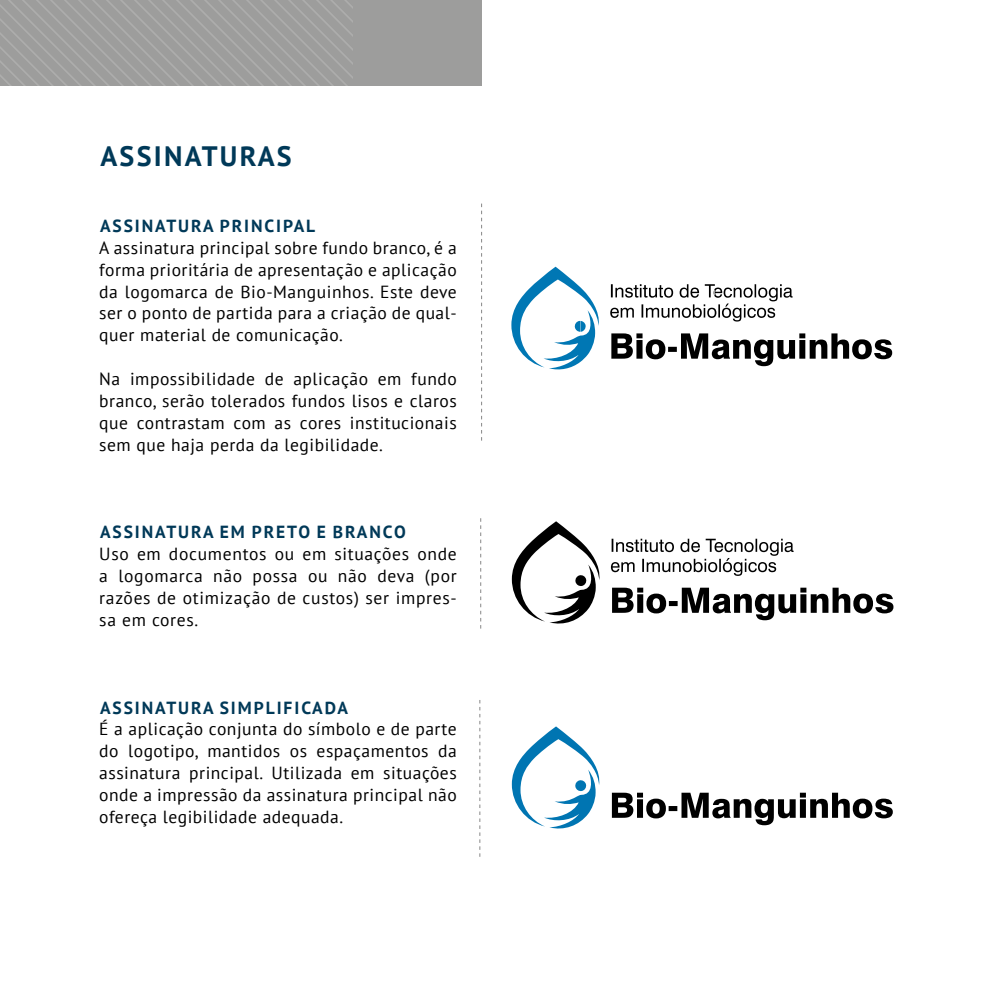
<style>
.page{position:relative;width:993px;height:993px;background:#fff}
.page>*{position:absolute;margin:0;border:0;box-sizing:border-box;transform-origin:0 0}
.t1{font:700 28px "PT Sans";letter-spacing:.08em;color:#003958}
.t2{font:17.5px/21.9px "PT Sans";letter-spacing:.03em;color:#000;text-align:justify}
.t3{font:700 17.5px "PT Sans";letter-spacing:.11em;color:#003958}
</style>
<div class="page">
<svg style="left:511px;top:521px;width:89px;height:103px"></svg>
<svg style="left:612px;top:587px;width:281px;height:33px"></svg>
<svg style="left:610px;top:538px;width:183px;height:37px"></svg>
<svg style="left:511px;top:726px;width:89px;height:102px"></svg>
<svg style="left:611px;top:792px;width:281px;height:33px"></svg>
<div style="left:0;top:0;width:481px;height:86px;background:#9d9d9c"></div>
<svg style="left:0;top:0;width:352px;height:86px"></svg>
<svg style="left:481px;top:203px;width:1px;height:237px"></svg>
<svg style="left:480px;top:518px;width:1px;height:110px"></svg>
<svg style="left:479px;top:700px;width:1px;height:156px"></svg>
<svg style="left:511px;top:266px;width:88px;height:103px"></svg>
<svg style="left:611px;top:333px;width:280px;height:33px"></svg>
<svg style="left:610px;top:284px;width:182px;height:37px"></svg>
<h1 class="t1" style="left:100px;top:138px;width:193px">ASSINATURAS</h1>
<p class="t3" style="left:100px;top:214px;width:217px">ASSINATURA PRINCIPAL</p>
<p class="t2" style="left:99px;top:236px;width:359px">A assinatura principal sobre fundo branco, é a forma prioritária de apresentação e aplicação da logomarca de Bio-Manguinhos. Este deve ser o ponto de partida para a criação de qual&shy;quer material de comunicação.</p>
<p class="t2" style="left:99px;top:367px;width:359px">Na impossibilidade de aplicação em fundo branco, serão tolerados fundos lisos e claros que contrastam com as cores institucionais sem que haja perda da legibilidade.</p>
<p class="t3" style="left:100px;top:520px;width:307px">ASSINATURA EM PRETO E BRANCO</p>
<p class="t2" style="left:99px;top:542px;width:359px">Uso em documentos ou em situações onde a logomarca não possa ou não deva (por razões de otimização de custos) ser impres&shy;sa em cores.</p>
<p class="t3" style="left:100px;top:695px;width:249px">ASSINATURA SIMPLIFICADA</p>
<p class="t2" style="left:99px;top:717px;width:359px">É a aplicação conjunta do símbolo e de parte do logotipo, mantidos os espaçamentos da assinatura principal. Utilizada em situações onde a impressão da assinatura principal não ofereça legibilidade adequada.</p>
</div>
